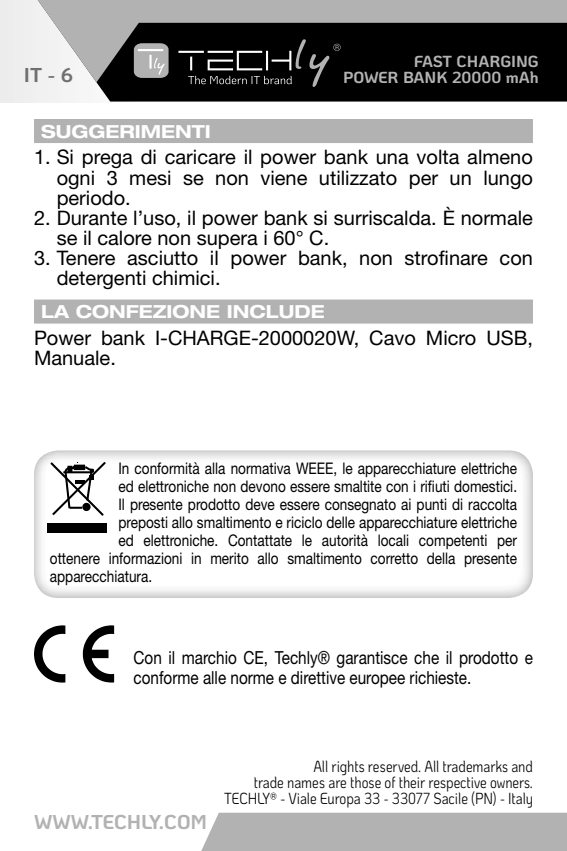
<style>
.page{position:relative;width:567px;height:851px;background:#fff}
.page>*{position:absolute;margin:0;border:0;box-sizing:border-box;transform-origin:0 0}
.t1{font:20px/20px "Helvetica Neue LT Std";color:#000}
.t2{font:700 20px "Ko Ho";color:#b3b2b2}
.t3{font:700 20px "Ko Ho";color:#706f6f}
.t4{font:18px/20px "Helvetica Neue LT Std";color:#000;scale:.85 1}
.t5{font:700 expanded 18px "Helvetica Neue LT Std";color:#fff}
.t6{font:16px "Helvetica Neue LT Std";color:#000;scale:.85 1}
.t7{font:16px/16px "Ko Ho";letter-spacing:-.005em;color:#000;text-align:right;scale:.83 1}
.t8{font:700 16px/16px "Ko Ho";color:#b3b2b2;text-align:right}
</style>
<div class="page">
<div style="left:202px;top:812px;width:365px;height:38px;background:#b3b2b2"></div>
<div style="left:34px;top:119px;width:499px;height:24px;background:#b3b2b2"></div>
<div style="left:34px;top:299px;width:499px;height:24px;background:#b3b2b2"></div>
<svg style="left:83px;top:625px;width:31px;height:57px"></svg>
<svg style="left:34px;top:625px;width:31px;height:57px"></svg>
<div style="left:31px;top:446px;width:508px;height:152px;background:#000;opacity:.45"></div>
<svg style="left:48px;top:459px;width:60px;height:59px"></svg>
<div style="left:48px;top:524px;width:59px;height:9px;background:#000"></div>
<svg style="left:28px;top:82px;width:539px;height:19px;background:#242424"></svg>
<svg style="left:23px;top:0;width:544px;height:82px;background:#5d5d5d"></svg>
<hr style="left:178px;top:51px;width:26px;height:2px;background:#fff">
<svg style="left:134px;top:43px;width:35px;height:35px"></svg>
<svg style="left:188px;top:39px;width:153px;height:48px;background:#1f1f1f"></svg>
<p class="t3" style="left:24px;top:58px;width:51px">IT - 6</p>
<p class="t8" style="left:343px;top:53px;width:197px">FAST CHARGING<br>POWER BANK 20000 mAh</p>
<p class="t5" style="left:41px;top:120px;width:171px">SUGGERIMENTI</p>
<p class="t1" style="left:57px;top:147px;width:478px;text-align:justify;text-indent:-23px">1. Si prega di caricare il power bank una volta almeno ogni 3 mesi se non viene utilizzato per un lungo periodo.</p>
<p class="t1" style="left:57px;top:207px;width:478px;text-indent:-23px">2. Durante l’uso, il power bank si surriscalda. È normale se il calore non supera i 60° C.</p>
<p class="t1" style="left:57px;top:247px;width:478px;text-indent:-23px">3. Tenere asciutto il power bank, non strofinare con detergenti chimici.</p>
<p class="t5" style="left:41px;top:300px;width:285px">LA CONFEZIONE INCLUDE</p>
<p class="t1" style="left:34px;top:327px;width:500px">Power bank I-CHARGE-2000020W, Cavo Micro USB,<br>Manuale.</p>
<p class="t6" style="left:118px;top:459px;width:471px">In conformità alla normativa WEEE, le apparecchiature elettriche</p>
<p class="t6" style="left:118px;top:477px;width:470px">ed elettroniche non devono essere smaltite con i rifiuti domestici.</p>
<p class="t6" style="left:118px;top:495px;width:470px">Il presente prodotto deve essere consegnato ai punti di raccolta</p>
<p class="t6" style="left:118px;top:513px;width:471px">preposti allo smaltimento e riciclo delle apparecchiature elettriche</p>
<p class="t6" style="left:118px;top:531px;width:470px">ed elettroniche. Contattate le autorità locali competenti per</p>
<p class="t6" style="left:50px;top:549px;width:551px">ottenere informazioni in merito allo smaltimento corretto della presente</p>
<p class="t6" style="left:50px;top:567px;width:122px">apparecchiatura.</p>
<p class="t4" style="left:134px;top:647px;width:471px">Con il marchio CE, Techly® garantisce che il prodotto e conforme alle norme e direttive europee richieste.</p>
<p class="t2" style="left:34px;top:805px;width:175px">WWW.TECHLY.COM</p>
<p class="t7" style="left:224px;top:758px;width:373px">All rights reserved. All trademarks and<br>trade names are those of their respective owners.<br>TECHLY® - Viale Europa 33 - 33077 Sacile (PN) - Italy</p>
</div>
